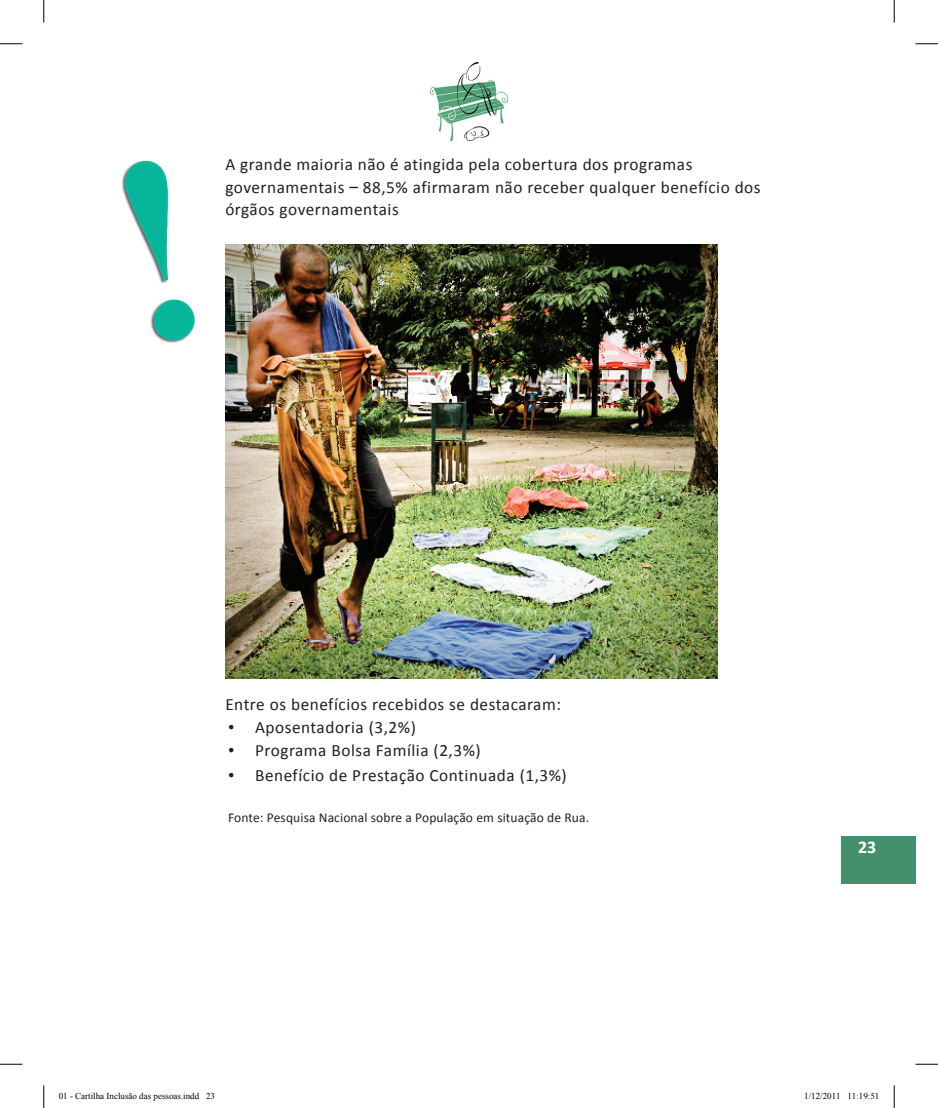
<style>
.page{position:relative;width:938px;height:1108px;background:#fff}
.page>*{position:absolute;margin:0;border:0;box-sizing:border-box;transform-origin:0 0}
.t1{font:700 18px "Calibri";color:#fff}
.t2{font:17.25px/22.5px "Calibri";letter-spacing:.03em;color:#231f20}
.t3{font:13.5px "Calibri";letter-spacing:.01em;color:#231f20}
.t4{font:9px "Times New Roman";color:#000}
.s1{font-family:"Times New Roman";font-size:18px}
</style>
<div class="page">
<div style="left:841px;top:836px;width:74px;height:47px;background:#42916c"></div>
<img style="left:430px;top:62px;width:78px;height:78px">
<img style="left:122px;top:160px;width:73px;height:183px">
<img style="left:226px;top:244px;width:491px;height:435px">
<svg style="left:0;top:44px;width:22px;height:1px"></svg>
<svg style="left:915px;top:44px;width:23px;height:1px"></svg>
<svg style="left:0;top:1064px;width:22px;height:1px"></svg>
<svg style="left:915px;top:1064px;width:23px;height:1px"></svg>
<svg style="left:44px;top:0;width:1px;height:22px"></svg>
<svg style="left:44px;top:1085px;width:1px;height:23px"></svg>
<svg style="left:894px;top:0;width:1px;height:22px"></svg>
<svg style="left:894px;top:1085px;width:1px;height:23px"></svg>
<p class="t2" style="left:225px;top:153px;width:537px">A grande maioria não é atingida pela cobertura dos programas governamentais – 88,5% afirmaram não receber qualquer benefício dos órgãos governamentais</p>
<p class="t2" style="left:225px;top:693px;width:337px">Entre os benefícios recebidos se destacaram:</p>
<p class="t2" style="left:228px;top:715px;width:189px"><span class="s1">•</span> Aposentadoria (3,2%)</p>
<p class="t2" style="left:228px;top:738px;width:254px"><span class="s1">•</span> Programa Bolsa Família (2,3%)</p>
<p class="t2" style="left:228px;top:763px;width:340px"><span class="s1">•</span> Benefício de Prestação Continuada (1,3%)</p>
<p class="t3" style="left:228px;top:809px;width:363px">Fonte: Pesquisa Nacional sobre a População em situação de Rua.</p>
<p class="t1" style="left:858px;top:836px;width:20px">23</p>
<p class="t4" style="left:59px;top:1090px;width:158px">01 - Cartilha Inclusão das pessoas.indd 23</p>
<p class="t4" style="left:804px;top:1090px;width:77px">1/12/2011 11:19:51</p>
</div>
